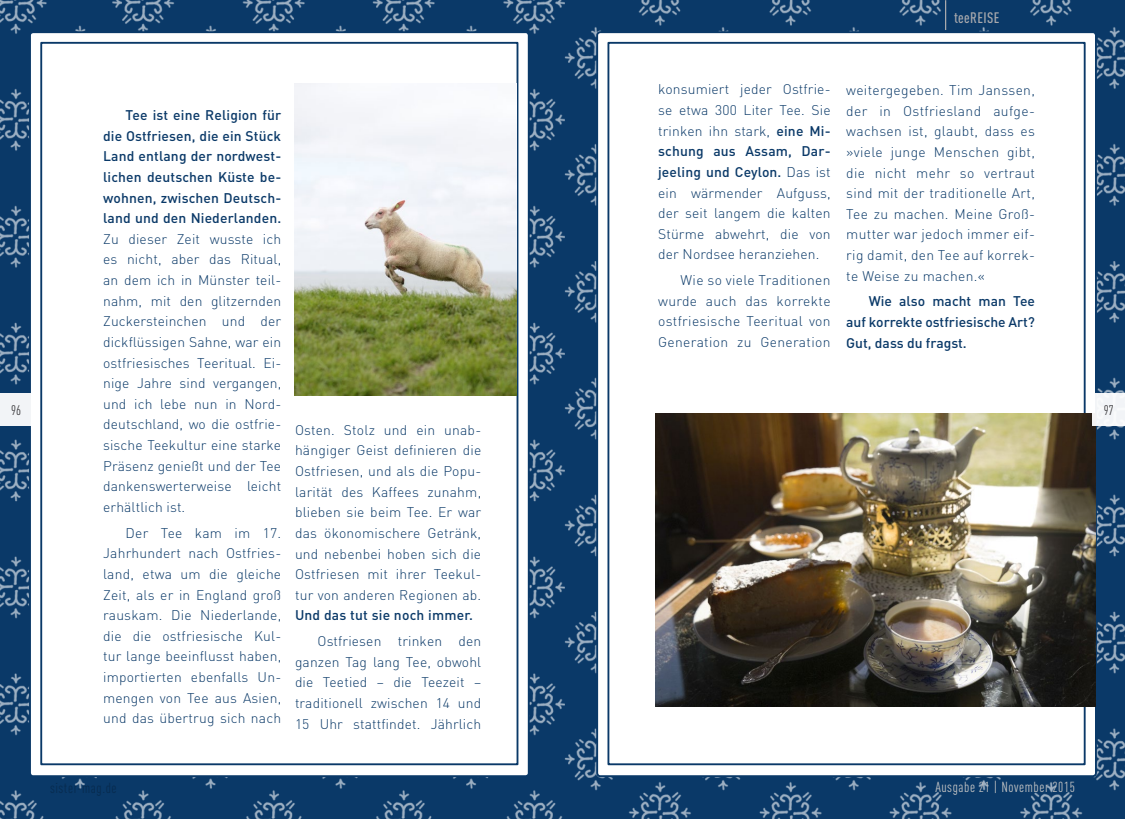
<style>
.page{position:relative;width:1125px;height:819px;background:#fff}
.page>*{position:absolute;margin:0;border:0;box-sizing:border-box;transform-origin:0 0}
.t1{font:500 15px "DIN Cond";letter-spacing:.025em;color:#a8a9ad}
.t2{font:14.38px "DIN Cond";letter-spacing:.04em;color:#c0c1c2}
.t3{font:300 13.88px/20.6px "DIN Pro";letter-spacing:.015em;color:#0a3968;text-align:justify}
.t4{font:500 13.88px/20.6px "DIN Pro";letter-spacing:.01em;color:#0a3968;text-align:justify}
.t5{font:13.75px "DIN Cond";color:#3e3d40}
.s1{font-weight:500}
</style>
<div class="page">
<img style="left:0;top:0;width:1125px;height:819px">
<div style="left:597px;top:32px;width:499px;height:744px;background:#fff;border-radius:3px"></div>
<div style="left:608px;top:42px;width:478px;height:723px;background:#fff;border:2px solid #0a3968"></div>
<div style="left:30px;top:32px;width:499px;height:744px;background:#fff;border-radius:3px"></div>
<div style="left:40px;top:42px;width:478px;height:723px;background:#fff;border:2px solid #0a3968"></div>
<img style="left:294px;top:83px;width:223px;height:313px">
<img style="left:656px;top:414px;width:439px;height:293px">
<hr style="left:945px;top:0;width:1px;height:30px;background:#a8a9ad">
<div style="left:0;top:393px;width:32px;height:33px;background:#f2f4f7"></div>
<div style="left:1092px;top:393px;width:33px;height:33px;background:#f3f5f7"></div>
<p class="t1" style="left:954px;top:9px;width:47px">teeREISE</p>
<p class="t3" style="left:658px;top:78px;width:174px">konsumiert jeder Ostfrie&shy;se etwa 300 Liter Tee. Sie trinken ihn stark, <span class="s1">eine Mi&shy;schung aus Assam, Dar&shy;jeeling und Ceylon.</span> Das ist ein wärmender Aufguss, der seit langem die kalten Stürme abwehrt, die von der Nordsee heranziehen.</p>
<p class="t3" style="left:658px;top:269px;width:174px;text-indent:23px">Wie so viele Traditionen wurde auch das korrekte ostfriesische Teeritual von Generation zu Generation</p>
<p class="t3" style="left:846px;top:79px;width:190px">weitergegeben. Tim Janssen, der in Ostfriesland aufge&shy;wachsen ist, glaubt, dass es »viele junge Menschen gibt, die nicht mehr so vertraut sind mit der traditionelle Art, Tee zu machen. Meine Groß&shy;mutter war jedoch immer eif&shy;rig damit, den Tee auf korrek&shy;te Weise zu machen.«</p>
<p class="t4" style="left:846px;top:290px;width:190px;text-indent:23px">Wie also macht man Tee auf korrekte ostfriesische Art?<br>Gut, dass du fragst.</p>
<p class="t4" style="left:103px;top:104px;width:180px;text-indent:23px">Tee ist eine Religion für die Ostfriesen, die ein Stück Land entlang der nordwest&shy;lichen deutschen Küste be&shy;wohnen, zwischen Deutsch&shy;land und den Niederlanden.</p>
<p class="t3" style="left:103px;top:228px;width:180px">Zu dieser Zeit wusste ich es nicht, aber das Ritual, an dem ich in Münster teil&shy;nahm, mit den glitzernden Zuckersteinchen und der dickflüssigen Sahne, war ein ostfriesisches Teeritual. Ei&shy;nige Jahre sind vergangen, und ich lebe nun in Nord&shy;deutschland, wo die ostfrie&shy;sische Teekultur eine starke Präsenz genießt und der Tee dankenswerterweise leicht erhältlich ist.</p>
<p class="t3" style="left:103px;top:522px;width:180px;text-indent:23px">Der Tee kam im 17.<br>Jahrhundert nach Ostfries&shy;land, etwa um die gleiche Zeit, als er in England groß rauskam. Die Niederlande, die die ostfriesische Kul&shy;tur lange beeinflusst haben, importierten ebenfalls Un&shy;mengen von Tee aus Asien, und das übertrug sich nach</p>
<p class="t5" style="left:11px;top:402px;width:11px">96</p>
<p class="t5" style="left:1104px;top:402px;width:11px">97</p>
<p class="t3" style="left:295px;top:419px;width:188px">Osten. Stolz und ein unab&shy;hängiger Geist definieren die Ostfriesen, und als die Popu&shy;larität des Kaffees zunahm, blieben sie beim Tee. Er war das ökonomischere Getränk, und nebenbei hoben sich die Ostfriesen mit ihrer Teekul&shy;tur von anderen Regionen ab.</p>
<p class="t4" style="left:295px;top:604px;width:180px">Und das tut sie noch immer.</p>
<p class="t3" style="left:295px;top:630px;width:188px;text-indent:23px">Ostfriesen trinken den ganzen Tag lang Tee, obwohl die Teetied – die Teezeit – traditionell zwischen 14 und 15 Uhr stattfindet. Jährlich</p>
<p class="t2" style="left:935px;top:779px;width:141px">Ausgabe 21 | November 2015</p>
</div>
